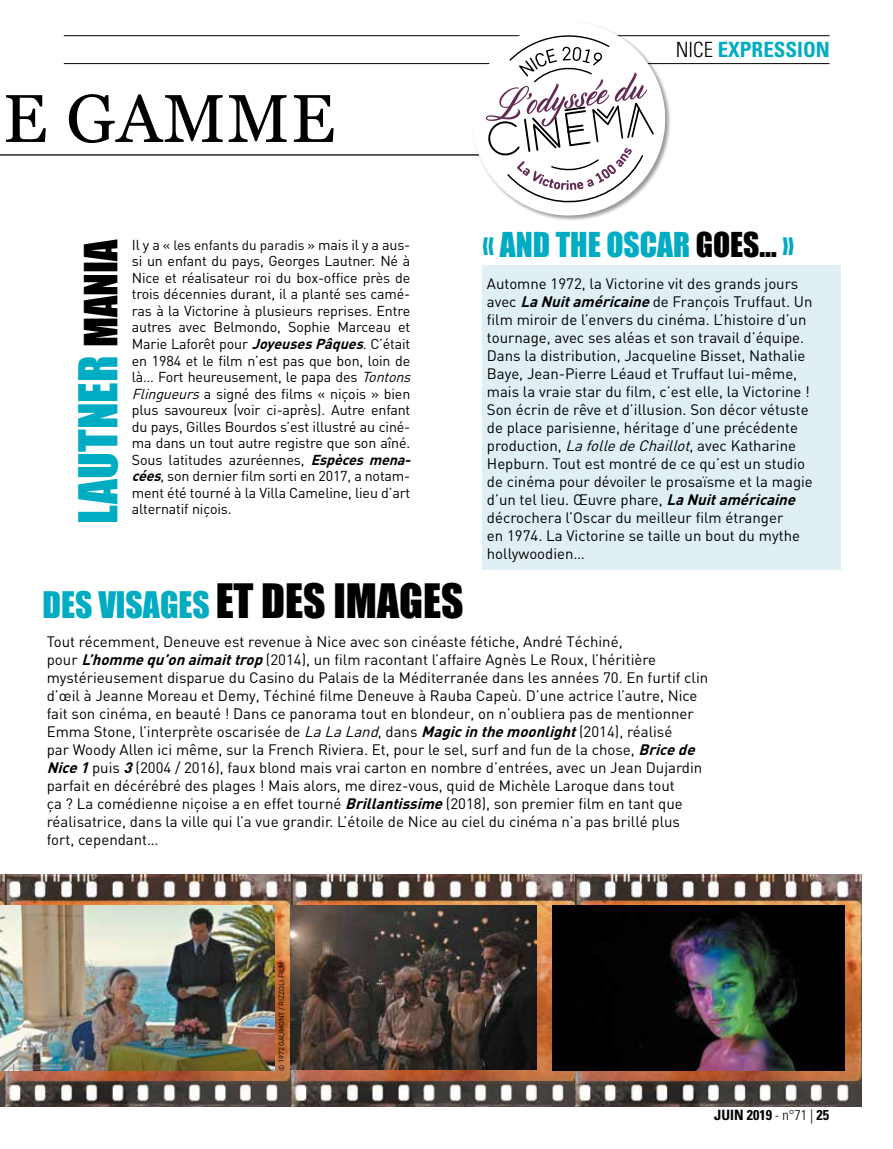
<style>
.page{position:relative;width:893px;height:1149px;background:#fff}
.page>*{position:absolute;margin:0;border:0;box-sizing:border-box;transform-origin:0 0}
.t1{font:67.5px "Georgia";letter-spacing:.02em;color:#000}
.t2{font:49.2px "Impact";color:#00acc2}
.t3{font:43.5px "Impact";color:#000}
.t4{font:31.5px "Impact";color:#00acc2}
.t5{font:700 condensed 21px "Univers";color:#00acc2}
.t6{font:15px/18px "DIN";color:#000}
.t7{font:14.25px/16.5px "DIN";letter-spacing:-.01em;color:#000}
.t8{font:700 condensed 14.25px "Univers";color:#000}
.t9{font:13.5px "DIN";color:#000}
.t10{font:7.5px "DIN";letter-spacing:-.02em;color:#000}
.s1{font-weight:300;color:#000}
.s2{font-size:42px;color:#000}
.s3{font-size:14.25px}
.s4{font-weight:700;font-style:italic}
.s5{font-style:italic}
.s6{font-size:33.6px;color:#00acc2}
.s7{color:#000}
.s8{font-weight:300}
</style>
<div class="page">
<hr style="left:64px;top:63px;width:766px;height:1px;background:#000">
<hr style="left:64px;top:35px;width:766px;height:1px;background:#000">
<hr style="left:0;top:154px;width:487px;height:1px;background:#000">
<div style="left:483px;top:265px;width:358px;height:305px;background:#e0eff4"></div>
<svg style="left:465px;top:24px;width:207px;height:197px"></svg>
<svg style="left:486px;top:33px;width:169px;height:173px"></svg>
<img style="left:0;top:874px;width:862px;height:231px">
<img style="left:0;top:905px;width:275px;height:165px">
<img style="left:291px;top:905px;width:245px;height:164px">
<img style="left:553px;top:905px;width:292px;height:164px">
<h1 class="t1" style="left:3px;top:69px;width:333px">E GAMME</h1>
<h3 class="t5" style="left:676px;top:37px;width:156px"><span class="s1">NICE</span> EXPRESSION</h3>
<h2 class="t2" style="left:60px;top:524px;width:286px;rotate:-90deg">LAUTNER <span class="s2">MANIA</span></h2>
<p class="t9" style="left:132px;top:236px;width:280px"><span class="s3">Il y a</span> « les enfants du paradis » <span class="s3">mais il y a aus-</span></p>
<p class="t7" style="left:132px;top:253px;width:285px">si un enfant du pays, Georges Lautner. Né à Nice et réalisateur roi du box-office près de trois décennies durant, il a planté ses camé&shy;ras à la Victorine à plusieurs reprises. Entre autres avec Belmondo, Sophie Marceau et Marie Laforêt pour <span class="s4">JoyeusesPâques</span>. C’était en 1984 et le film n’est pas que bon, loin de là… Fort heureusement, le papa des <span class="s5">Tontons Flingueurs</span>a signé des films « niçois » bien plus savoureux (voir ci-après). Autre enfant du pays, Gilles Bourdos s’est illustré au ciné&shy;ma dans un tout autre registre que son aîné.<br>Sous latitudes azuréennes, <span class="s4">Espèces mena&shy;cées</span>, son dernier film sorti en 2017, a notam&shy;ment été tourné à la Villa Cameline, lieu d’art alternatif niçois.</p>
<h3 class="t3" style="left:43px;top:567px;width:423px"><span class="s6">DES VISAGES</span> ET DES IMAGES</h3>
<h3 class="t4" style="left:483px;top:220px;width:313px">« AND THE OSCAR <span class="s7">GOES…</span> »</h3>
<p class="t6" style="left:487px;top:274px;width:327px">Automne 1972, la Victorine vit des grands jours avec <span class="s4">LaNuitaméricaine</span>de François Truffaut. Un film miroir de l’envers du cinéma. L’histoire d’un tournage, avec ses aléas et son travail d’équipe.<br>Dans la distribution, Jacqueline Bisset, Nathalie Baye, Jean-Pierre Léaud et Truffaut lui-même, mais la vraie star du film, c’est elle, la Victorine !<br>Son écrin de rêve et d’illusion. Son décor vétuste de place parisienne, héritage d’une précédente production, <span class="s5">LafolledeChaillot</span>, avec Katharine Hepburn. Tout est montré de ce qu’est un studio de cinéma pour dévoiler le prosaïsme et la magie d’un tel lieu. Œuvre phare, <span class="s4">LaNuitaméricaine </span>décrochera l’Oscar du meilleur film étranger<br>en 1974. La Victorine se taille un bout du mythe hollywoodien…</p>
<p class="t6" style="left:47px;top:631px;width:663px">Tout récemment, Deneuve est revenue à Nice avec son cinéaste fétiche, André Téchiné,<br>pour <span class="s4">L’hommequ’onaimaittrop</span>(2014), un film racontant l’affaire Agnès Le Roux, l’héritière mystérieusement disparue du Casino du Palais de la Méditerranée dans les années 70. En furtif clin d’œil à Jeanne Moreau et Demy, Téchiné filme Deneuve à Rauba Capeù. D’une actrice l’autre, Nice fait son cinéma, en beauté ! Dans ce panorama tout en blondeur, on n’oubliera pas de mentionner Emma Stone, l’interprète oscarisée de <span class="s5">LaLaLand</span>, dans <span class="s4">Magicinthemoonlight</span>(2014), réalisé<br>par Woody Allen ici même, sur la French Riviera. Et, pour le sel, surf and fun de la chose, <span class="s4">Bricede Nice1</span>puis <span class="s4">3</span>(2004 / 2016), faux blond mais vrai carton en nombre d’entrées, avec un Jean Dujardin parfait en décérébré des plages ! Mais alors, me direz-vous, quid de Michèle Laroque dans tout<br>ça ? La comédienne niçoise a en effet tourné <span class="s4">Brillantissime</span>(2018), son premier film en tant que réalisatrice, dans la ville qui l’a vue grandir. L’étoile de Nice au ciel du cinéma n’a pas brillé plus fort, cependant…</p>
<p class="t10" style="left:277px;top:1070px;width:110px;rotate:-90deg">© 1972 GAUMONT / RIZZOLI FILM</p>
<p class="t8" style="left:714px;top:1106px;width:116px">JUIN 2019 <span class="s8">- n°71 |</span> 25</p>
</div>
